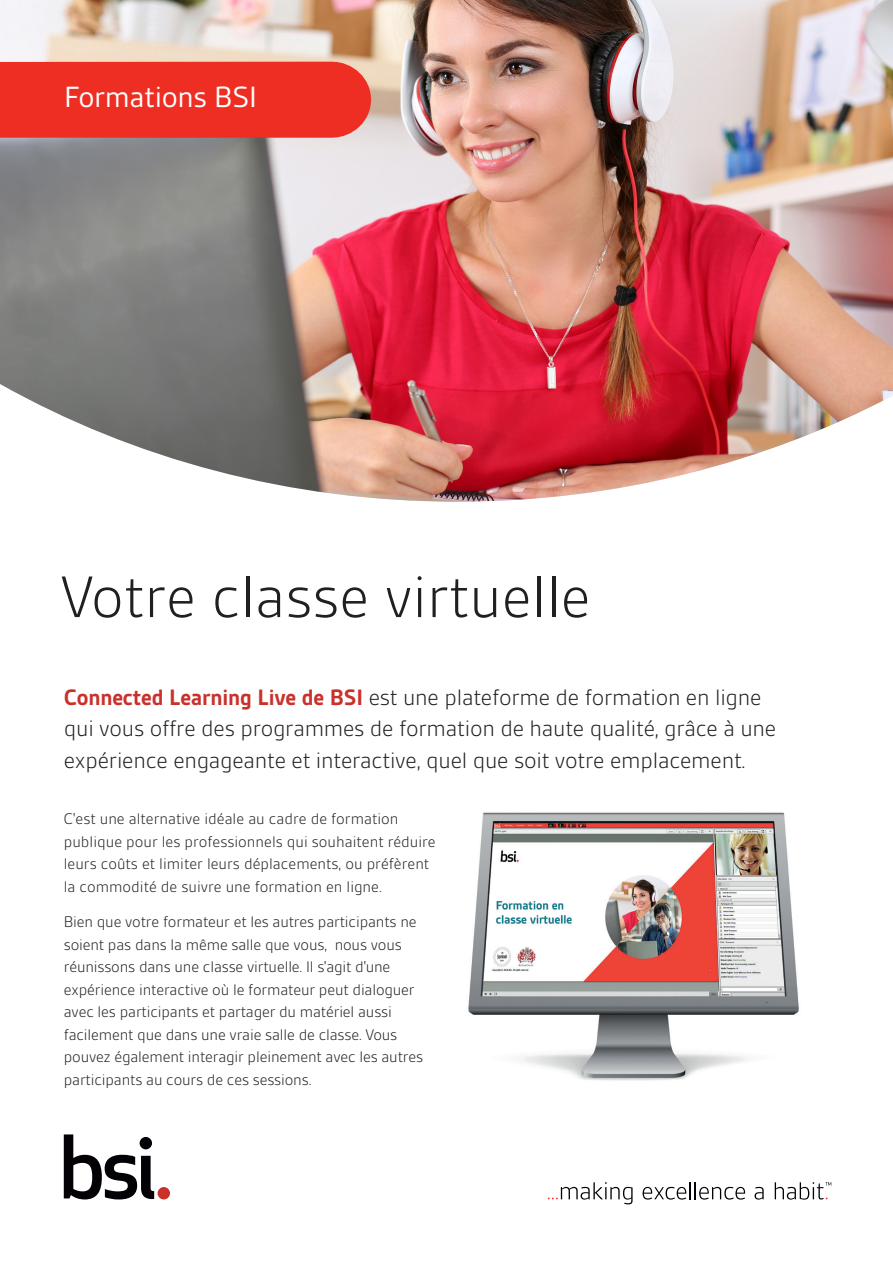
<style>
.page{position:relative;width:893px;height:1263px;background:#fff}
.page>*{position:absolute;margin:0;border:0;box-sizing:border-box;transform-origin:0 0}
.t1{font:300 63px "BSI Gesta";color:#231f20}
.t2{font:31.5px "BSI Gesta";letter-spacing:-.01em;color:#fff}
.t3{font:300 24px/31.5px "BSI Gesta";letter-spacing:-.01em;color:#231f20}
.t4{font:300 16.5px/22.5px "BSI Gesta";letter-spacing:-.01em;color:#231f20}
.s1{font-weight:700;color:#c9312b}
</style>
<div class="page">
<svg style="left:64px;top:1134px;width:90px;height:65px"></svg>
<div style="left:158px;top:1187px;width:12px;height:12px;background:#c9312b;border-radius:50%"></div>
<svg style="left:548px;top:1182px;width:85px;height:22px"></svg>
<svg style="left:643px;top:1182px;width:102px;height:17px"></svg>
<svg style="left:755px;top:1187px;width:9px;height:12px"></svg>
<svg style="left:775px;top:1182px;width:56px;height:17px"></svg>
<img style="left:0;top:0;width:893px;height:502px">
<div style="left:0;top:62px;width:371px;height:76px;background:#ee2e22"></div>
<img style="left:468px;top:812px;width:331px;height:269px">
<p class="t2" style="left:64px;top:81px;width:194px">Formations BSI</p>
<p class="t1" style="left:60px;top:564px;width:532px">Votre classe virtuelle</p>
<p class="t3" style="left:64px;top:681px;width:714px"><span class="s1">Connected Learning Live de BSI</span> est une plateforme de formation en ligne qui vous offre des programmes de formation de haute qualité, grâce à une expérience engageante et interactive, quel que soit votre emplacement.</p>
<p class="t4" style="left:64px;top:808px;width:374px">C'est une alternative idéale au cadre de formation publique pour les professionnels qui souhaitent réduire leurs coûts et limiter leurs déplacements, ou préfèrent la commodité de suivre une formation en ligne.</p>
<p class="t4" style="left:64px;top:911px;width:361px">Bien que votre formateur et les autres participants ne soient pas dans la même salle que vous, nous vous réunissons dans une classe virtuelle. Il s'agit d'une expérience interactive où le formateur peut dialoguer avec les participants et partager du matériel aussi facilement que dans une vraie salle de classe. Vous pouvez également interagir pleinement avec les autres participants au cours de ces sessions.</p>
</div>
